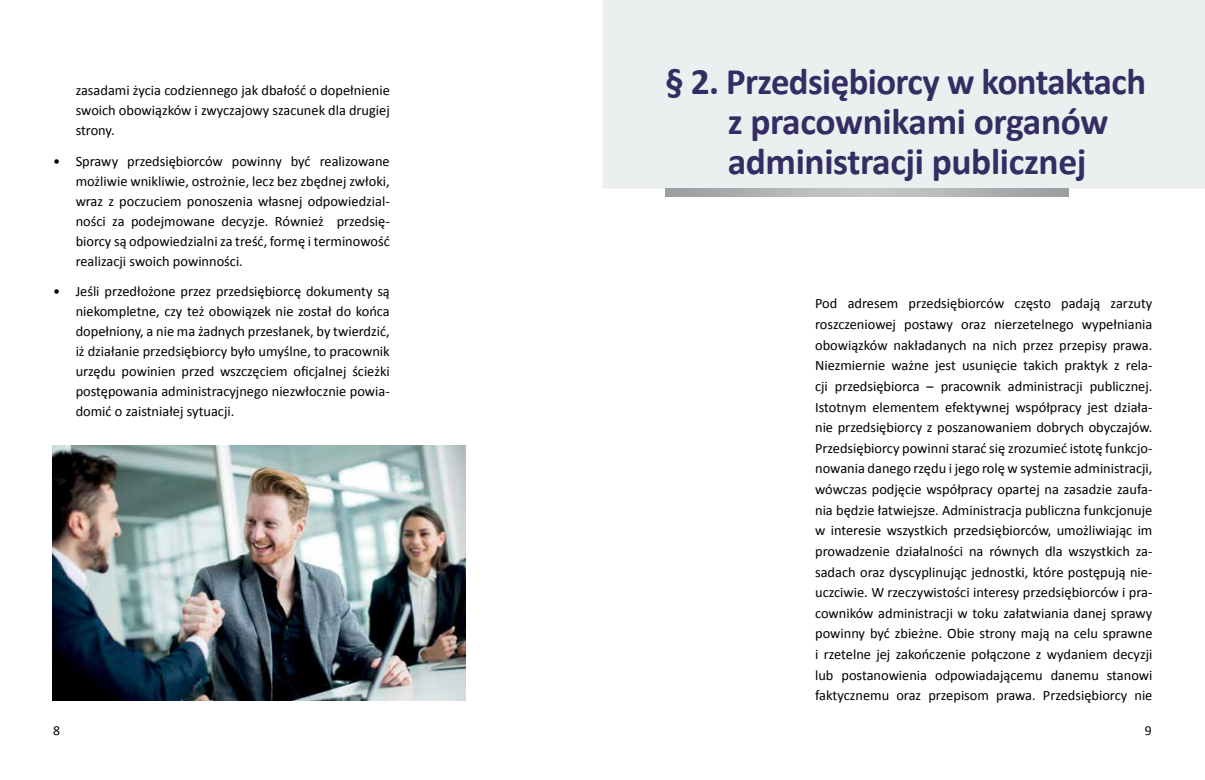
<style>
.page{position:relative;width:1205px;height:780px;background:#fff}
.page>*{position:absolute;margin:0;border:0;box-sizing:border-box;transform-origin:0 0}
.t1{font:700 37.5px/40px "Calibri";letter-spacing:-.01em;color:#342d63}
.t2{font:14.38px/20.6px "Calibri";color:#000;text-align:justify}
.t3{font:13.75px "Calibri";color:#000}
</style>
<div class="page">
<div style="left:603px;top:0;width:602px;height:189px;background:#eceff0"></div>
<svg style="left:665px;top:188px;width:403px;height:8px;background:#b0b2b5"></svg>
<img style="left:53px;top:445px;width:412px;height:255px">
<p class="t2" style="left:76px;top:80px;width:316px;line-height:20px">zasadami życia codziennego jak dbałość o dopełnienie swoich obowiązków i zwyczajowy szacunek dla drugiej strony.</p>
<p class="t2" style="left:76px;top:151px;width:316px;line-height:20px;text-indent:-22px">• Sprawy przedsiębiorców powinny być realizowane możliwie wnikliwie, ostrożnie, lecz bez zbędnej zwłoki, wraz z poczuciem ponoszenia własnej odpowiedzial&shy;ności za podejmowane decyzje. Również przedsię&shy;biorcy są odpowiedzialni za treść, formę i terminowość realizacji swoich powinności.</p>
<p class="t2" style="left:76px;top:281px;width:316px;line-height:20px;text-indent:-22px">• Jeśli przedłożone przez przedsiębiorcę dokumenty są niekompletne, czy też obowiązek nie został do końca dopełniony, a nie ma żadnych przesłanek, by twierdzić, iż działanie przedsiębiorcy było umyślne, to pracownik urzędu powinien przed wszczęciem oficjalnej ścieżki postępowania administracyjnego niezwłocznie powia&shy;domić o zaistniałej sytuacji.</p>
<h1 class="t1" style="left:728px;top:61px;width:420px;text-indent:-62px">§ 2. Przedsiębiorcy w kontaktach z pracownikami organów administracji publicznej</h1>
<p class="t2" style="left:815px;top:293px;width:339px">Pod adresem przedsiębiorców często padają zarzuty roszczeniowej postawy oraz nierzetelnego wypełniania obowiązków nakładanych na nich przez przepisy prawa.<br>Niezmiernie ważne jest usunięcie takich praktyk z rela&shy;cji przedsiębiorca – pracownik administracji publicznej.<br>Istotnym elementem efektywnej współpracy jest działa&shy;nie przedsiębiorcy z poszanowaniem dobrych obyczajów.<br>Przedsiębiorcy powinni starać się zrozumieć istotę funkcjo&shy;nowania danego rzędu i jego rolę w systemie administracji, wówczas podjęcie współpracy opartej na zasadzie zaufa&shy;nia będzie łatwiejsze. Administracja publiczna funkcjonuje w interesie wszystkich przedsiębiorców, umożliwiając im prowadzenie działalności na równych dla wszystkich za&shy;sadach oraz dyscyplinując jednostki, które postępują nie&shy;uczciwie. W rzeczywistości interesy przedsiębiorców i pra&shy;cowników administracji w toku załatwiania danej sprawy powinny być zbieżne. Obie strony mają na celu sprawne i rzetelne jej zakończenie połączone z wydaniem decyzji lub postanowienia odpowiadającemu danemu stanowi faktycznemu oraz przepisom prawa. Przedsiębiorcy nie</p>
<p class="t3" style="left:53px;top:722px;width:8px">8</p>
<p class="t3" style="left:1145px;top:722px;width:8px">9</p>
</div>
